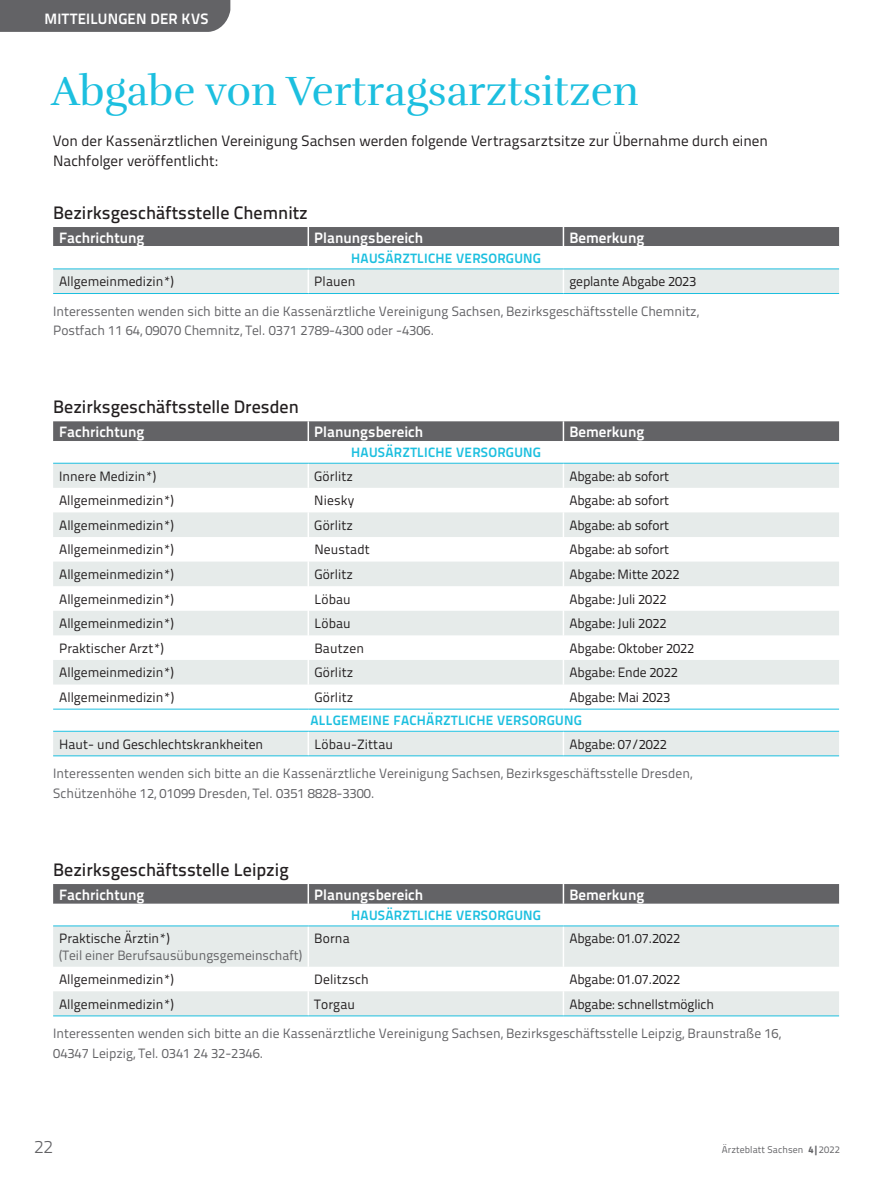
<style>
.page{position:relative;width:893px;height:1191px;background:#fff}
.page>*{position:absolute;margin:0;border:0;box-sizing:border-box;transform-origin:0 0}
.t1{font:42px "Rufina";color:#1cbfdf}
.t2{font:500 18px "Titillium Text";color:#231f20}
.t3{font:300 18px "Titillium Text";color:#636366}
.t4{font:700 15px "Titillium Text";color:#fff}
.t5{font:15px/20.2px "Titillium Text";color:#231f20}
.t6{font:13.5px "Titillium Text";color:#231f20}
.t7{font:13.5px/19.5px "Titillium Text";color:#636366}
.t8{font:700 13.5px "Titillium Text";letter-spacing:.02em;color:#1cbfdf}
.t9{font:9.75px "Titillium Text";letter-spacing:.01em;color:#636366}
.s1{font-weight:800}
</style>
<div class="page">
<div style="left:0;top:0;width:230px;height:32px;background:#636366"></div>
<div style="left:53px;top:227px;width:786px;height:19px;background:#636366"></div>
<div style="left:53px;top:269px;width:786px;height:24px;background:#e6ebea"></div>
<hr style="left:53px;top:268px;width:255px;height:1px;background:#1cbfdf">
<hr style="left:308px;top:268px;width:255px;height:1px;background:#1cbfdf">
<hr style="left:563px;top:268px;width:276px;height:1px;background:#1cbfdf">
<hr style="left:53px;top:293px;width:255px;height:1px;background:#1cbfdf">
<hr style="left:308px;top:293px;width:255px;height:1px;background:#1cbfdf">
<hr style="left:563px;top:293px;width:276px;height:1px;background:#1cbfdf">
<svg style="left:53px;top:464px;width:786px;height:291px;fill:#e6ebea"></svg>
<div style="left:53px;top:709px;width:786px;height:22px;background:#fff"></div>
<div style="left:53px;top:421px;width:786px;height:20px;background:#636366"></div>
<svg style="left:308px;top:464px;width:1px;height:245px"></svg>
<svg style="left:563px;top:464px;width:1px;height:245px"></svg>
<svg style="left:308px;top:732px;width:1px;height:23px"></svg>
<svg style="left:563px;top:732px;width:1px;height:23px"></svg>
<hr style="left:53px;top:463px;width:255px;height:1px;background:#1cbfdf">
<hr style="left:308px;top:463px;width:255px;height:1px;background:#1cbfdf">
<hr style="left:563px;top:463px;width:276px;height:1px;background:#1cbfdf">
<hr style="left:53px;top:731px;width:255px;height:1px;background:#1cbfdf">
<hr style="left:308px;top:731px;width:255px;height:1px;background:#1cbfdf">
<hr style="left:563px;top:731px;width:276px;height:1px;background:#1cbfdf">
<hr style="left:53px;top:755px;width:255px;height:1px;background:#1cbfdf">
<hr style="left:308px;top:755px;width:255px;height:1px;background:#1cbfdf">
<hr style="left:563px;top:755px;width:276px;height:1px;background:#1cbfdf">
<hr style="left:53px;top:709px;width:255px;height:1px;background:#1cbfdf">
<hr style="left:308px;top:709px;width:255px;height:1px;background:#1cbfdf">
<hr style="left:563px;top:709px;width:276px;height:1px;background:#1cbfdf">
<svg style="left:53px;top:903px;width:786px;height:1px"></svg>
<svg style="left:53px;top:926px;width:786px;height:89px;fill:#e6ebea"></svg>
<div style="left:53px;top:884px;width:786px;height:19px;background:#636366"></div>
<hr style="left:308px;top:926px;width:1px;height:40px;background:#fff">
<hr style="left:563px;top:926px;width:1px;height:40px;background:#fff">
<svg style="left:308px;top:966px;width:1px;height:49px"></svg>
<svg style="left:563px;top:966px;width:1px;height:49px"></svg>
<hr style="left:53px;top:1015px;width:255px;height:1px;background:#1cbfdf">
<hr style="left:308px;top:1015px;width:255px;height:1px;background:#1cbfdf">
<hr style="left:563px;top:1015px;width:276px;height:1px;background:#1cbfdf">
<hr style="left:53px;top:925px;width:255px;height:1px;background:#1cbfdf">
<hr style="left:308px;top:925px;width:255px;height:1px;background:#1cbfdf">
<hr style="left:563px;top:925px;width:276px;height:1px;background:#1cbfdf">
<p class="t4" style="left:44px;top:7px;width:165px">MITTEILUNGEN DER KVS</p>
<h1 class="t1" style="left:51px;top:66px;width:589px">Abgabe von Vertragsarztsitzen</h1>
<p class="t5" style="left:53px;top:130px;width:716px">Von der Kassenärztlichen Vereinigung Sachsen werden folgende Vertragsarztsitze zur Übernahme durch einen<br>Nachfolger veröffentlicht:</p>
<h2 class="t2" style="left:53px;top:199px;width:256px">Bezirksgeschäftsstelle Chemnitz</h2>
<p class="t4" style="left:59px;top:226px;width:87px">Fachrichtung</p>
<p class="t4" style="left:314px;top:226px;width:110px">Planungsbereich</p>
<p class="t4" style="left:569px;top:226px;width:76px">Bemerkung</p>
<p class="t8" style="left:351px;top:248px;width:191px">HAUSÄRZTLICHE VERSORGUNG</p>
<p class="t6" style="left:59px;top:271px;width:116px">Allgemeinmedizin*)</p>
<p class="t6" style="left:314px;top:271px;width:43px">Plauen</p>
<p class="t6" style="left:569px;top:271px;width:128px">geplante Abgabe 2023</p>
<p class="t7" style="left:53px;top:301px;width:647px">Interessenten wenden sich bitte an die Kassenärztliche Vereinigung Sachsen, Bezirksgeschäftsstelle Chemnitz,<br>Postfach 11 64, 09070 Chemnitz, Tel. 0371 2789-4300 oder -4306.</p>
<h2 class="t2" style="left:53px;top:393px;width:247px">Bezirksgeschäftsstelle Dresden</h2>
<p class="t4" style="left:59px;top:420px;width:87px">Fachrichtung</p>
<p class="t4" style="left:314px;top:420px;width:110px">Planungsbereich</p>
<p class="t4" style="left:569px;top:420px;width:76px">Bemerkung</p>
<p class="t8" style="left:351px;top:442px;width:191px">HAUSÄRZTLICHE VERSORGUNG</p>
<p class="t6" style="left:59px;top:466px;width:99px">Innere Medizin*)</p>
<p class="t6" style="left:314px;top:466px;width:40px">Görlitz</p>
<p class="t6" style="left:569px;top:466px;width:101px">Abgabe: ab sofort</p>
<p class="t6" style="left:59px;top:490px;width:116px">Allgemeinmedizin*)</p>
<p class="t6" style="left:314px;top:490px;width:41px">Niesky</p>
<p class="t6" style="left:569px;top:490px;width:101px">Abgabe: ab sofort</p>
<p class="t6" style="left:59px;top:515px;width:116px">Allgemeinmedizin*)</p>
<p class="t6" style="left:314px;top:515px;width:40px">Görlitz</p>
<p class="t6" style="left:569px;top:515px;width:101px">Abgabe: ab sofort</p>
<p class="t6" style="left:59px;top:539px;width:116px">Allgemeinmedizin*)</p>
<p class="t6" style="left:314px;top:539px;width:57px">Neustadt</p>
<p class="t6" style="left:569px;top:539px;width:101px">Abgabe: ab sofort</p>
<p class="t6" style="left:59px;top:564px;width:116px">Allgemeinmedizin*)</p>
<p class="t6" style="left:314px;top:564px;width:40px">Görlitz</p>
<p class="t6" style="left:569px;top:564px;width:112px">Abgabe: Mitte 2022</p>
<p class="t6" style="left:59px;top:589px;width:116px">Allgemeinmedizin*)</p>
<p class="t6" style="left:314px;top:589px;width:38px">Löbau</p>
<p class="t6" style="left:569px;top:589px;width:98px">Abgabe: Juli 2022</p>
<p class="t6" style="left:59px;top:613px;width:116px">Allgemeinmedizin*)</p>
<p class="t6" style="left:314px;top:613px;width:38px">Löbau</p>
<p class="t6" style="left:569px;top:613px;width:98px">Abgabe: Juli 2022</p>
<p class="t6" style="left:59px;top:638px;width:106px">Praktischer Arzt*)</p>
<p class="t6" style="left:314px;top:638px;width:51px">Bautzen</p>
<p class="t6" style="left:569px;top:638px;width:126px">Abgabe: Oktober 2022</p>
<p class="t6" style="left:59px;top:662px;width:116px">Allgemeinmedizin*)</p>
<p class="t6" style="left:314px;top:662px;width:40px">Görlitz</p>
<p class="t6" style="left:570px;top:662px;width:110px">Abgabe: Ende 2022</p>
<p class="t6" style="left:59px;top:687px;width:116px">Allgemeinmedizin*)</p>
<p class="t6" style="left:314px;top:687px;width:40px">Görlitz</p>
<p class="t6" style="left:570px;top:687px;width:102px">Abgabe: Mai 2023</p>
<p class="t8" style="left:311px;top:710px;width:273px">ALLGEMEINE FACHÄRZTLICHE VERSORGUNG</p>
<p class="t6" style="left:59px;top:734px;width:205px">Haut- und Geschlechtskrankheiten</p>
<p class="t6" style="left:314px;top:734px;width:80px">Löbau-Zittau</p>
<p class="t6" style="left:570px;top:734px;width:99px">Abgabe: 07/2022</p>
<p class="t7" style="left:53px;top:763px;width:640px">Interessenten wenden sich bitte an die Kassenärztliche Vereinigung Sachsen, Bezirksgeschäftsstelle Dresden,<br>Schützenhöhe 12, 01099 Dresden, Tel. 0351 8828-3300.</p>
<h2 class="t2" style="left:53px;top:855px;width:237px">Bezirksgeschäftsstelle Leipzig</h2>
<p class="t4" style="left:59px;top:882px;width:87px">Fachrichtung</p>
<p class="t4" style="left:314px;top:882px;width:110px">Planungsbereich</p>
<p class="t4" style="left:569px;top:882px;width:76px">Bemerkung</p>
<p class="t8" style="left:351px;top:904px;width:191px">HAUSÄRZTLICHE VERSORGUNG</p>
<p class="t6" style="left:59px;top:928px;width:112px">Praktische Ärztin*)</p>
<p class="t7" style="left:59px;top:944px;width:245px">(Teil einer Berufsausübungsgemeinschaft)</p>
<p class="t6" style="left:314px;top:928px;width:37px">Borna</p>
<p class="t6" style="left:569px;top:928px;width:112px">Abgabe: 01.07. 2022</p>
<p class="t6" style="left:59px;top:969px;width:116px">Allgemeinmedizin*)</p>
<p class="t6" style="left:314px;top:969px;width:56px">Delitzsch</p>
<p class="t6" style="left:569px;top:969px;width:112px">Abgabe: 01.07. 2022</p>
<p class="t6" style="left:59px;top:994px;width:116px">Allgemeinmedizin*)</p>
<p class="t6" style="left:314px;top:994px;width:42px">Torgau</p>
<p class="t6" style="left:569px;top:994px;width:146px">Abgabe: schnellstmöglich</p>
<p class="t7" style="left:53px;top:1023px;width:729px">Interessenten wenden sich bitte an die Kassenärztliche Vereinigung Sachsen, Bezirksgeschäftsstelle Leipzig, Braunstraße 16,<br>04347 Leipzig, Tel. 0341 24 32-2346.</p>
<h2 class="t3" style="left:34px;top:1133px;width:21px">22</h2>
<p class="t9" style="left:722px;top:1142px;width:119px">Ärzteblatt Sachsen <span class="s1">4|</span>2022</p>
</div>
